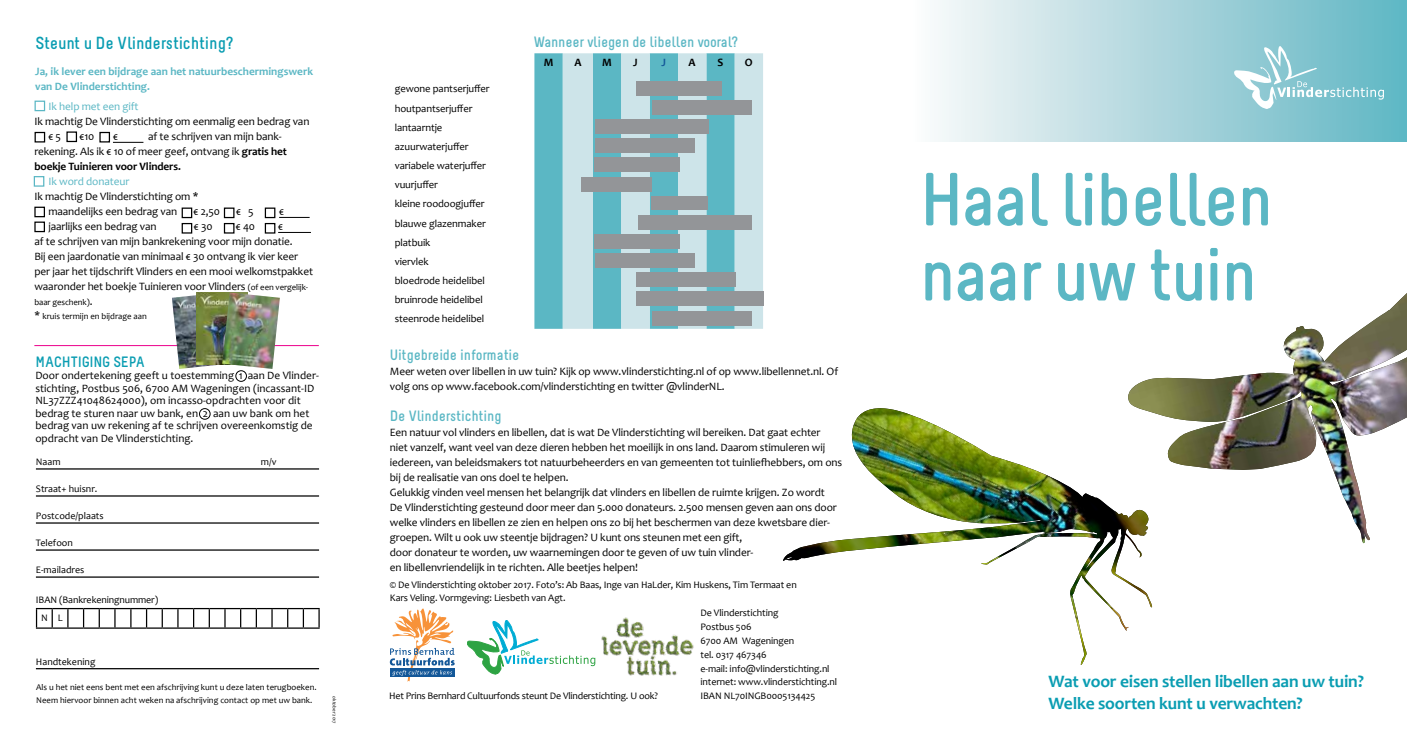
<style>
.page{position:relative;width:1407px;height:745px;background:#fff}
.page>*{position:absolute;margin:0;border:0;box-sizing:border-box;transform-origin:0 0}
.t1{font:700 75px/75px "Melbourne";letter-spacing:-.02em;color:#5bb7c4}
.t2{font:700 17.5px/22.5px "Candara";letter-spacing:-.01em;color:#0a9db2}
.t3{font:700 17.5px "Melbourne";color:#0a9db2}
.t4{font:700 15px "Melbourne";color:#5bb7c4}
.t5{font:700 15px "Melbourne";color:#0a9db2}
.t6{font:11.25px/15px "Candara";letter-spacing:-.01em;color:#000}
.t7{font:700 11.25px/15px "Candara";color:#5bb7c4}
.t8{font:11.25px "Candara";letter-spacing:-.01em;color:#5bb7c4}
.t9{font:700 11.25px "Candara";color:#000}
.t10{font:700 11.25px "Candara";color:#135798}
.t11{font:10.62px/19.1px "Candara";letter-spacing:-.01em;color:#000}
.t12{font:10px/13.8px "Candara";letter-spacing:-.01em;color:#000}
.t13{font:8.75px/12.5px "Candara";color:#000}
.t14{font:5px "Candara";color:#000}
.s1{font-weight:700}
.s2{font-size:8.75px}
.s3{font-size:11.25px}
</style>
<div class="page">
<svg style="left:467px;top:620px;width:128px;height:53px"></svg>
<svg style="left:390px;top:608px;width:65px;height:73px"></svg>
<svg style="left:534px;top:53px;width:29px;height:275px;fill:#5bb7c4"></svg>
<svg style="left:563px;top:53px;width:200px;height:275px;fill:#cde4e9"></svg>
<div style="left:581px;top:177px;width:71px;height:14px;background:#939598"></div>
<div style="left:652px;top:100px;width:99px;height:14px;background:#939598"></div>
<div style="left:637px;top:81px;width:85px;height:15px;background:#939598"></div>
<div style="left:595px;top:120px;width:114px;height:14px;background:#939598"></div>
<div style="left:594px;top:157px;width:85px;height:15px;background:#939598"></div>
<div style="left:595px;top:138px;width:99px;height:15px;background:#939598"></div>
<div style="left:651px;top:195px;width:57px;height:14px;background:#939598"></div>
<div style="left:638px;top:216px;width:113px;height:14px;background:#939598"></div>
<div style="left:595px;top:253px;width:99px;height:15px;background:#939598"></div>
<div style="left:637px;top:272px;width:99px;height:14px;background:#939598"></div>
<div style="left:636px;top:291px;width:127px;height:14px;background:#939598"></div>
<div style="left:652px;top:311px;width:99px;height:14px;background:#939598"></div>
<div style="left:594px;top:235px;width:85px;height:14px;background:#939598"></div>
<div style="left:881px;top:0;width:526px;height:141px;background:linear-gradient(to right,#fffffe,#60b5c2)"></div>
<img style="left:1128px;top:305px;width:279px;height:238px">
<svg style="left:1234px;top:46px;width:150px;height:63px"></svg>
<svg style="left:855px;top:400px;width:297px;height:208px"></svg>
<img style="left:783px;top:422px;width:346px;height:243px">
<hr style="left:36px;top:468px;width:283px;height:1px;background:#000">
<hr style="left:36px;top:495px;width:283px;height:1px;background:#000">
<hr style="left:36px;top:522px;width:283px;height:1px;background:#000">
<hr style="left:36px;top:549px;width:283px;height:1px;background:#000">
<hr style="left:36px;top:576px;width:283px;height:1px;background:#000">
<hr style="left:36px;top:667px;width:283px;height:2px;background:#000">
<svg style="left:36px;top:608px;width:284px;height:20px"></svg>
<hr style="left:34px;top:345px;width:285px;height:1px;background:#ec008c">
<div style="left:236px;top:370px;width:11px;height:11px;border:1px solid #000;border-radius:50%"></div>
<div style="left:199px;top:408px;width:11px;height:11px;border:1px solid #000;border-radius:50%"></div>
<hr style="left:113px;top:142px;width:30px;height:1px;background:#000">
<hr style="left:279px;top:217px;width:31px;height:1px;background:#000">
<hr style="left:278px;top:232px;width:33px;height:1px;background:#000">
<div style="left:66px;top:131px;width:11px;height:11px;border:1px solid #000"></div>
<div style="left:35px;top:132px;width:10px;height:10px;border:1px solid #000"></div>
<div style="left:35px;top:100px;width:10px;height:11px;border:1px solid #5bb7c4"></div>
<div style="left:34px;top:176px;width:10px;height:10px;border:1px solid #5bb7c4"></div>
<div style="left:182px;top:207px;width:10px;height:11px;border:1px solid #000"></div>
<div style="left:224px;top:207px;width:10px;height:11px;border:1px solid #000"></div>
<div style="left:265px;top:207px;width:10px;height:11px;border:1px solid #000"></div>
<div style="left:34px;top:206px;width:11px;height:11px;border:1px solid #000"></div>
<div style="left:34px;top:221px;width:11px;height:11px;border:1px solid #000"></div>
<div style="left:265px;top:223px;width:10px;height:10px;border:1px solid #000"></div>
<div style="left:182px;top:223px;width:10px;height:10px;border:1px solid #000"></div>
<div style="left:224px;top:223px;width:10px;height:10px;border:1px solid #000"></div>
<div style="left:99px;top:132px;width:11px;height:10px;border:1px solid #000"></div>
<img style="left:172px;top:292px;width:50px;height:77px">
<img style="left:197px;top:292px;width:25px;height:72px">
<img style="left:222px;top:292px;width:58px;height:77px">
<img style="left:601px;top:617px;width:93px;height:59px">
<h2 class="t3" style="left:35px;top:32px;width:199px">Steunt u De Vlinderstichting?</h2>
<p class="t7" style="left:35px;top:64px;width:279px">Ja, ik lever een bijdrage aan het natuurbeschermingswerk van De Vlinderstichting.</p>
<p class="t8" style="left:49px;top:99px;width:91px">Ik help met een gift</p>
<p class="t6" style="left:48px;top:113px;width:263px;text-indent:-14px">Ik machtig De Vlinderstichting om eenmalig een bedrag van € 5</p>
<p class="t6" style="left:34px;top:128px;width:254px;text-indent:114px">af te schrijven van mijn bank&shy;rekening. Als ik € 10 of meer geef, ontvang ik <span class="s1">gratis het boekje Tuinieren voor Vlinders.</span></p>
<p class="t8" style="left:49px;top:174px;width:82px">Ik word donateur</p>
<p class="t6" style="left:48px;top:188px;width:151px;text-indent:-14px">Ik machtig De Vlinderstichting om * maandelijks een bedrag van</p>
<p class="t6" style="left:80px;top:128px;width:16px">€10</p>
<p class="t6" style="left:113px;top:128px;width:6px">€</p>
<p class="t6" style="left:193px;top:203px;width:28px">€ 2,50</p>
<p class="t6" style="left:236px;top:203px;width:19px">€ 5</p>
<p class="t6" style="left:279px;top:203px;width:6px">€</p>
<p class="t6" style="left:48px;top:218px;width:110px">jaarlijks een bedrag van</p>
<p class="t6" style="left:194px;top:218px;width:20px">€ 30</p>
<p class="t6" style="left:236px;top:218px;width:21px">€ 40</p>
<p class="t6" style="left:34px;top:218px;width:280px;text-indent:244px">€<br>af te schrijven van mijn bankrekening voor mijn donatie.<br>Bij een jaardonatie van minimaal € 30 ontvang ik vier keer per jaar het tijdschrift Vlinders en een mooi welkomstpakket waaronder het boekje Tuinieren voor Vlinders <span class="s2">(of een vergelijk-</span></p>
<p class="t13" style="left:34px;top:295px;width:114px;line-height:13.5px">baar geschenk)<span class="s3">.<br>*</span> kruis termijn en bijdrage aan</p>
<h3 class="t5" style="left:35px;top:352px;width:111px">MACHTIGING SEPA</h3>
<p class="t6" style="left:35px;top:369px;width:285px;line-height:12.5px">Door ondertekening geeft u toestemming 1 aan De Vlinder&shy;stichting, Postbus 506, 6700 AM Wageningen (incassant-ID NL37ZZZ41048624000), om incasso-opdrachten voor dit bedrag te sturen naar uw bank, en 2 aan uw bank om het bedrag van uw rekening af te schrijven overeenkomstig de opdracht van De Vlinderstichting.</p>
<p class="t12" style="left:36px;top:454px;width:26px">Naam</p>
<p class="t12" style="left:261px;top:454px;width:17px">m/v</p>
<p class="t12" style="left:36px;top:481px;width:63px">Straat+ huisnr.</p>
<p class="t12" style="left:36px;top:508px;width:69px">Postcode/plaats</p>
<p class="t12" style="left:36px;top:535px;width:39px">Telefoon</p>
<p class="t12" style="left:36px;top:562px;width:50px">E-mailadres</p>
<p class="t12" style="left:36px;top:592px;width:124px">IBAN (Bankrekeningnummer)</p>
<p class="t12" style="left:41px;top:610px;width:23px">N L</p>
<p class="t12" style="left:36px;top:654px;width:61px">Handtekening</p>
<p class="t13" style="left:36px;top:680px;width:282px">Als u het niet eens bent met een afschrijving kunt u deze laten terugboeken.<br>Neem hiervoor binnen acht weken na afschrijving contact op met uw bank.</p>
<p class="t14" style="left:338px;top:696px;width:29px;rotate:90deg">oktober 2017</p>
<h3 class="t4" style="left:533px;top:32px;width:206px">Wanneer vliegen de libellen vooral?</h3>
<p class="t11" style="left:395px;top:79px;width:97px">gewone pantserjuffer houtpantserjuffer lantaarntje azuurwaterjuffer variabele waterjuffer vuurjuffer<br>kleine roodoogjuffer blauwe glazenmaker platbuik<br>viervlek<br>bloedrode heidelibel bruinrode heidelibel steenrode heidelibel</p>
<p class="t9" style="left:544px;top:56px;width:11px">M</p>
<p class="t9" style="left:574px;top:56px;width:9px">A</p>
<p class="t9" style="left:602px;top:56px;width:11px">M</p>
<p class="t9" style="left:633px;top:56px;width:6px">J</p>
<p class="t10" style="left:661px;top:56px;width:6px">J</p>
<p class="t9" style="left:689px;top:56px;width:9px">A</p>
<p class="t9" style="left:717px;top:56px;width:7px">S</p>
<p class="t9" style="left:745px;top:56px;width:9px">O</p>
<h3 class="t4" style="left:390px;top:346px;width:131px">Uitgebreide informatie</h3>
<p class="t6" style="left:390px;top:364px;width:450px">Meer weten over libellen in uw tuin? Kijk op www.vlinderstichting.nl of op www.libellennet.nl. Of volg ons op www.facebook.com/vlinderstichting en twitter @vlinderNL.</p>
<h3 class="t4" style="left:390px;top:406px;width:113px">De Vlinderstichting</h3>
<p class="t6" style="left:390px;top:424px;width:454px">Een natuur vol vlinders en libellen, dat is wat De Vlinderstichting wil bereiken. Dat gaat echter<br>niet vanzelf, want veel van deze dieren hebben het moeilijk in ons land. Daarom stimuleren wij iedereen, van beleidsmakers tot natuurbeheerders en van gemeenten tot tuinliefhebbers, om ons bij de realisatie van ons doel te helpen.<br>Gelukkig vinden veel mensen het belangrijk dat vlinders en libellen de ruimte krijgen. Zo wordt<br>De Vlinderstichting gesteund door meer dan 5.000 donateurs. 2.500 mensen geven aan ons door welke vlinders en libellen ze zien en helpen ons zo bij het beschermen van deze kwetsbare dier&shy;groepen. Wilt u ook uw steentje bijdragen? U kunt ons steunen met een gift,<br>door donateur te worden, uw waarnemingen door te geven of uw tuin vlinder-<br>en libellenvriendelijk in te richten. Alle beetjes helpen!</p>
<p class="t12" style="left:390px;top:578px;width:408px;line-height:12.5px">© De Vlinderstichting oktober 2017. Foto’s: Ab Baas, Inge van HaLder, Kim Huskens, Tim Termaat en<br>Kars Veling. Vormgeving: Liesbeth van Agt.</p>
<p class="t12" style="left:389px;top:688px;width:270px">Het Prins Bernhard Cultuurfonds steunt De Vlinderstichting. U ook?</p>
<p class="t12" style="left:700px;top:605px;width:138px">De Vlinderstichting<br>Postbus 506<br>6700 AM Wageningen<br>tel. 0317 467346<br>e-mail: info@vlinderstichting.nl internet: www.vlinderstichting.nl<br>IBAN NL70INGB0005134425</p>
<h1 class="t1" style="left:919px;top:162px;width:355px">Haal libellen naar uw tuin</h1>
<h2 class="t2" style="left:1048px;top:669px;width:317px">Wat voor eisen stellen libellen aan uw tuin?<br>Welke soorten kunt u verwachten?</h2>
</div>
